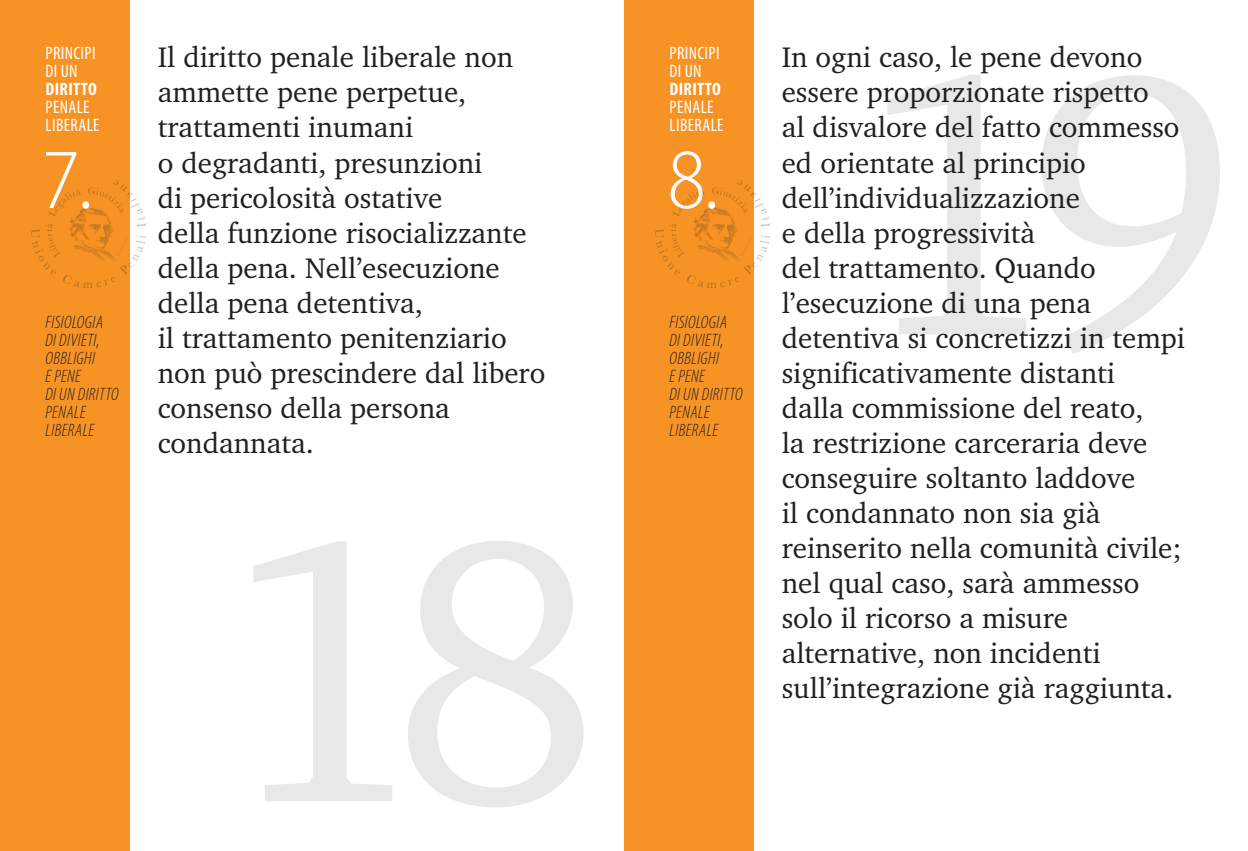
<style>
.page{position:relative;width:1248px;height:851px;background:#fff}
.page>*{position:absolute;margin:0;border:0;box-sizing:border-box;transform-origin:0 0}
.t1{font:300 semi-condensed 86px "Myriad Pro";color:#fff}
.t2{font:29px/35px "Charter BT Pro";color:#231f20}
.t3{font:italic 300 condensed 18px/18px "Myriad Pro";letter-spacing:.02em;color:#231f20}
.t4{font:condensed 18px/18px "Myriad Pro";letter-spacing:.02em;color:#fff}
.t5{font:700 condensed 18px "Myriad Pro";letter-spacing:.02em;color:#fff}
</style>
<div class="page">
<svg style="left:887px;top:74px;width:332px;height:280px"></svg>
<div style="left:0;top:0;width:129px;height:850px;background:#f79325"></div>
<div style="left:624px;top:0;width:129px;height:850px;background:#f79325"></div>
<svg style="left:253px;top:541px;width:330px;height:266px"></svg>
<img style="left:32px;top:180px;width:113px;height:107px">
<img style="left:49px;top:180px;width:40px;height:29px">
<img style="left:655px;top:180px;width:114px;height:107px">
<img style="left:670px;top:180px;width:45px;height:29px">
<p class="t2" style="left:158px;top:40px;width:389px">Il diritto penale liberale non ammette pene perpetue, trattamenti inumani<br>o degradanti, presunzioni<br>di pericolosità ostative<br>della funzione risocializzante della pena. Nell’esecuzione della pena detentiva,<br>il trattamento penitenziario non può prescindere dal libero consenso della persona condannata.</p>
<p class="t4" style="left:46px;top:45px;width:52px">PRINCIPI<br>DI UN</p>
<p class="t5" style="left:46px;top:83px;width:53px">DIRITTO</p>
<p class="t4" style="left:46px;top:99px;width:56px">PENALE<br>LIBERALE</p>
<p class="t4" style="left:669px;top:45px;width:52px">PRINCIPI<br>DI UN</p>
<p class="t5" style="left:669px;top:83px;width:53px">DIRITTO</p>
<p class="t4" style="left:669px;top:99px;width:56px">PENALE<br>LIBERALE</p>
<h1 class="t1" style="left:41px;top:147px;width:53px">7.</h1>
<h1 class="t1" style="left:667px;top:147px;width:53px">8.</h1>
<p class="t3" style="left:46px;top:314px;width:74px">FISIOLOGIA<br>DI DIVIETI,<br>OBBLIGHI<br>EPENE<br>DI UN DIRITTO<br>PENALE<br>LIBERALE</p>
<p class="t3" style="left:669px;top:314px;width:74px">FISIOLOGIA<br>DI DIVIETI,<br>OBBLIGHI<br>EPENE<br>DI UN DIRITTO<br>PENALE<br>LIBERALE</p>
<p class="t2" style="left:781px;top:40px;width:405px">In ogni caso, le pene devono essere proporzionate rispetto<br>al disvalore del fatto commesso ed orientate al principio dell’individualizzazione<br>e della progressività<br>del trattamento. Quando l’esecuzione di una pena detentiva si concretizzi in tempi significativamente distanti<br>dalla commissione del reato,<br>la restrizione carceraria deve conseguire soltanto laddove<br>il condannato non sia già reinserito nella comunità civile; nel qual caso, sarà ammesso solo il ricorso a misure alternative, non incidenti sull’integrazione già raggiunta.</p>
</div>
